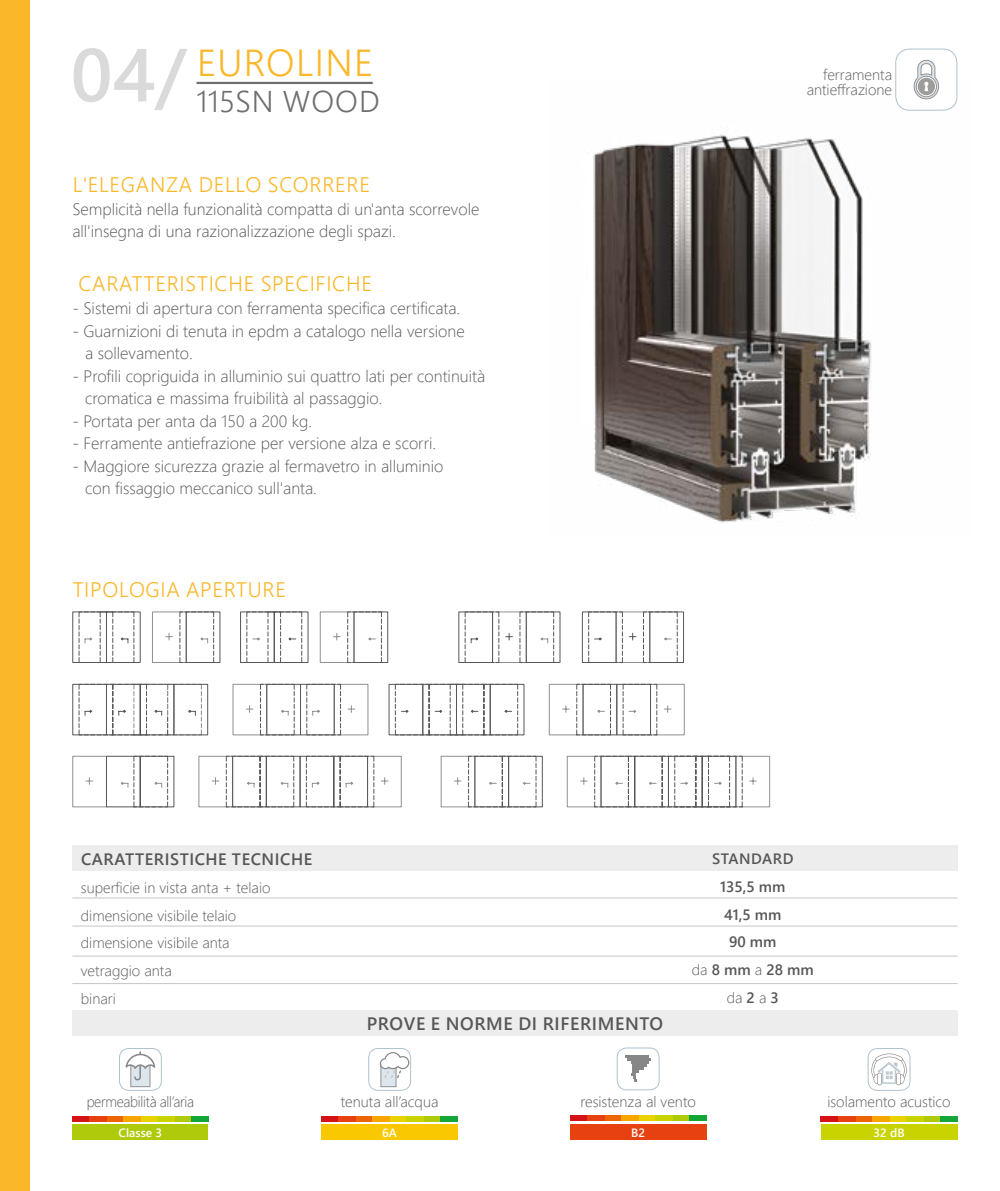
<style>
.page{position:relative;width:1000px;height:1191px;background:#fff}
.page>*{position:absolute;margin:0;border:0;box-sizing:border-box;transform-origin:0 0}
.t1{font:37.5px "Webly Sleek UI Semilight";letter-spacing:.035em;color:#fab729}
.t2{font:30px "Webly Sleek UI Semilight";letter-spacing:.035em;color:#706f6f}
.t3{font:21px "Webly Sleek UI Semilight";letter-spacing:.035em;color:#fab729}
.t4{font:18px "Webly Sleek UI Semibold";letter-spacing:.035em;color:#575756}
.t5{font:16.5px/22.5px "Webly Sleek UI Light";color:#575756}
.t6{font:16.5px "Webly Sleek UI Semibold";letter-spacing:.035em;color:#575756}
.t7{font:15px/27.8px "Webly Sleek UI Light";color:#575756}
.t8{font:15px/27.8px "Webly Sleek UI Semibold";color:#575756;text-align:center}
.t9{font:15px "Webly Sleek UI Light";letter-spacing:-.02em;color:#575756;scale:.94 1}
.t10{font:12px "Webly Sleek UI Semibold";color:#fff}
.s1{font-family:"Webly Sleek UI Semibold";font-size:75px;color:#dadada}
.s2{font-family:"Webly Sleek UI Light"}
.s3{font-family:"Webly Sleek UI Semibold"}
</style>
<div class="page">
<div style="left:0;top:0;width:30px;height:1191px;background:#fab729"></div>
<img style="left:593px;top:80px;width:365px;height:443px">
<hr style="left:196px;top:82px;width:176px;height:2px;background:#706f6f">
<div style="left:72px;top:1010px;width:885px;height:25px;background:#ededed"></div>
<div style="left:72px;top:845px;width:885px;height:25px;background:#ededed"></div>
<hr style="left:72px;top:897px;width:885px;height:1px;background:#c6c6c6">
<hr style="left:72px;top:925px;width:885px;height:1px;background:#c6c6c6">
<hr style="left:72px;top:955px;width:885px;height:1px;background:#c6c6c6">
<hr style="left:72px;top:983px;width:885px;height:1px;background:#c6c6c6">
<div style="left:867px;top:1048px;width:43px;height:42px;border:1px solid #aec2ce;border-radius:9px"></div>
<svg style="left:871px;top:1053px;width:35px;height:32px"></svg>
<div style="left:119px;top:1048px;width:43px;height:42px;border:1px solid #aec2ce;border-radius:9px"></div>
<div style="left:130px;top:1064px;width:20px;height:23px;background:#dde6ec;border:1px solid #929292"></div>
<svg style="left:125px;top:1051px;width:30px;height:29px"></svg>
<div style="left:368px;top:1048px;width:43px;height:42px;border:1px solid #aec2ce;border-radius:9px"></div>
<div style="left:380px;top:1063px;width:16px;height:24px;background:#dde6ec;border:1px solid #929292"></div>
<svg style="left:380px;top:1052px;width:29px;height:26px"></svg>
<div style="left:616px;top:1047px;width:43px;height:43px;border:1px solid #aec2ce;border-radius:9px"></div>
<hr style="left:625px;top:1056px;width:24px;height:2px;background:#878787">
<hr style="left:627px;top:1059px;width:23px;height:2px;background:#878787">
<svg style="left:631px;top:1062px;width:18px;height:20px"></svg>
<div style="left:72px;top:1116px;width:17px;height:5px;background:#d51317"></div>
<div style="left:106px;top:1116px;width:17px;height:5px;background:#ec6608"></div>
<div style="left:140px;top:1116px;width:17px;height:5px;background:#e8d300"></div>
<div style="left:174px;top:1116px;width:17px;height:5px;background:#afca0b"></div>
<div style="left:89px;top:1116px;width:17px;height:5px;background:#e74011"></div>
<div style="left:123px;top:1116px;width:17px;height:5px;background:#f7a600"></div>
<div style="left:157px;top:1116px;width:17px;height:5px;background:#c8d300"></div>
<div style="left:191px;top:1116px;width:17px;height:5px;background:#13a538"></div>
<div style="left:321px;top:1116px;width:17px;height:5px;background:#d51317"></div>
<div style="left:355px;top:1116px;width:17px;height:5px;background:#ec6608"></div>
<div style="left:389px;top:1116px;width:17px;height:5px;background:#e8d300"></div>
<div style="left:423px;top:1116px;width:17px;height:5px;background:#afca0b"></div>
<div style="left:338px;top:1116px;width:17px;height:5px;background:#e74011"></div>
<div style="left:372px;top:1116px;width:17px;height:5px;background:#f7a600"></div>
<div style="left:406px;top:1116px;width:17px;height:5px;background:#c8d300"></div>
<div style="left:440px;top:1116px;width:17px;height:5px;background:#13a538"></div>
<div style="left:570px;top:1115px;width:17px;height:5px;background:#d51317"></div>
<div style="left:604px;top:1115px;width:17px;height:5px;background:#ec6608"></div>
<div style="left:638px;top:1115px;width:17px;height:5px;background:#e8d300"></div>
<div style="left:672px;top:1115px;width:17px;height:5px;background:#afca0b"></div>
<div style="left:587px;top:1115px;width:17px;height:5px;background:#e74011"></div>
<div style="left:621px;top:1115px;width:17px;height:5px;background:#f7a600"></div>
<div style="left:655px;top:1115px;width:17px;height:5px;background:#c8d300"></div>
<div style="left:689px;top:1115px;width:17px;height:5px;background:#13a538"></div>
<div style="left:820px;top:1116px;width:17px;height:5px;background:#d51317"></div>
<div style="left:854px;top:1116px;width:17px;height:5px;background:#ec6608"></div>
<div style="left:888px;top:1116px;width:17px;height:5px;background:#e8d300"></div>
<div style="left:922px;top:1116px;width:17px;height:5px;background:#afca0b"></div>
<div style="left:837px;top:1116px;width:17px;height:5px;background:#e74011"></div>
<div style="left:871px;top:1116px;width:17px;height:5px;background:#f7a600"></div>
<div style="left:905px;top:1116px;width:17px;height:5px;background:#c8d300"></div>
<div style="left:939px;top:1116px;width:17px;height:5px;background:#13a538"></div>
<div style="left:73px;top:1124px;width:135px;height:16px;background:#afca0b"></div>
<div style="left:321px;top:1124px;width:136px;height:16px;background:#f9c800"></div>
<div style="left:570px;top:1124px;width:136px;height:16px;background:#e74011"></div>
<div style="left:820px;top:1124px;width:136px;height:16px;background:#c8d300"></div>
<svg style="left:72px;top:611px;width:310px;height:52px"></svg>
<div style="left:353px;top:611px;width:35px;height:52px;border:1px solid #575756"></div>
<div style="left:72px;top:684px;width:35px;height:51px;border:1px solid #575756"></div>
<svg style="left:79px;top:684px;width:606px;height:52px"></svg>
<svg style="left:72px;top:755px;width:670px;height:52px"></svg>
<div style="left:458px;top:611px;width:35px;height:52px;border:1px solid #575756"></div>
<svg style="left:464px;top:611px;width:213px;height:52px"></svg>
<div style="left:895px;top:49px;width:61px;height:61px;background:#fff;border-radius:14px"></div>
<div style="left:895px;top:49px;width:62px;height:62px;border:1px solid #aec2ce;border-radius:14px"></div>
<svg style="left:913px;top:60px;width:26px;height:40px"></svg>
<h1 class="t1" style="left:71px;top:35px;width:303px"><span class="s1">04/</span> EUROLINE</h1>
<h2 class="t2" style="left:196px;top:79px;width:185px">115SN WOOD</h2>
<p class="t3" style="left:73px;top:169px;width:299px">L'ELEGANZA DELLO SCORRERE</p>
<p class="t5" style="left:72px;top:197px;width:408px">Semplicità nella funzionalità compatta di un'anta scorrevole all'insegna di una razionalizzazione degli spazi.</p>
<p class="t3" style="left:78px;top:268px;width:295px">CARATTERISTICHE SPECIFICHE</p>
<p class="t5" style="left:72px;top:296px;width:389px">- Sistemi di apertura con ferramenta specifica certificata.</p>
<p class="t5" style="left:85px;top:319px;width:381px;text-indent:-13px">- Guarnizioni di tenuta in epdm a catalogo nella versione a sollevamento.</p>
<p class="t5" style="left:85px;top:364px;width:401px;text-indent:-13px">- Profili copriguida in alluminio sui quattro lati per continuità cromatica e massima fruibilità al passaggio.</p>
<p class="t5" style="left:72px;top:409px;width:241px">- Portata per anta da 150 a 200 kg.</p>
<p class="t5" style="left:72px;top:431px;width:365px">- Ferramente antiefrazione per versione alza e scorri.</p>
<p class="t5" style="left:85px;top:454px;width:359px;text-indent:-13px">- Maggiore sicurezza grazie al fermavetro in alluminio con fissaggio meccanico sull'anta.</p>
<p class="t3" style="left:73px;top:573px;width:215px">TIPOLOGIA APERTURE</p>
<p class="t7" style="left:806px;top:66px;width:87px;line-height:15px;text-align:right">ferramenta antieffrazione</p>
<p class="t6" style="left:81px;top:846px;width:233px">CARATTERISTICHE TECNICHE</p>
<p class="t7" style="left:81px;top:873px;width:191px">superficie in vista anta + telaio dimensione visibile telaio dimensione visibile anta vetraggio anta<br>binari</p>
<p class="t4" style="left:367px;top:1009px;width:297px">PROVE E NORME DI RIFERIMENTO</p>
<p class="t8" style="left:691px;top:844px;width:123px">STANDARD<br>135,5 mm<br>41,5 mm<br>90 mm<br><span class="s2">da</span> 8 mm <span class="s2">a</span> 28 mm</p>
<p class="t7" style="left:726px;top:983px;width:54px">da <span class="s3">2</span> a <span class="s3">3</span></p>
<p class="t9" style="left:87px;top:1090px;width:116px">permeabilità all’aria</p>
<p class="t7" style="left:341px;top:1087px;width:99px">tenuta all’acqua</p>
<p class="t7" style="left:580px;top:1086px;width:117px">resistenza al vento</p>
<p class="t7" style="left:827px;top:1087px;width:125px">isolamento acustico</p>
<p class="t10" style="left:119px;top:1123px;width:45px">Classe 3</p>
<p class="t10" style="left:382px;top:1123px;width:16px">6A</p>
<p class="t10" style="left:631px;top:1123px;width:15px">B2</p>
<p class="t10" style="left:873px;top:1123px;width:33px">32 dB</p>
</div>
